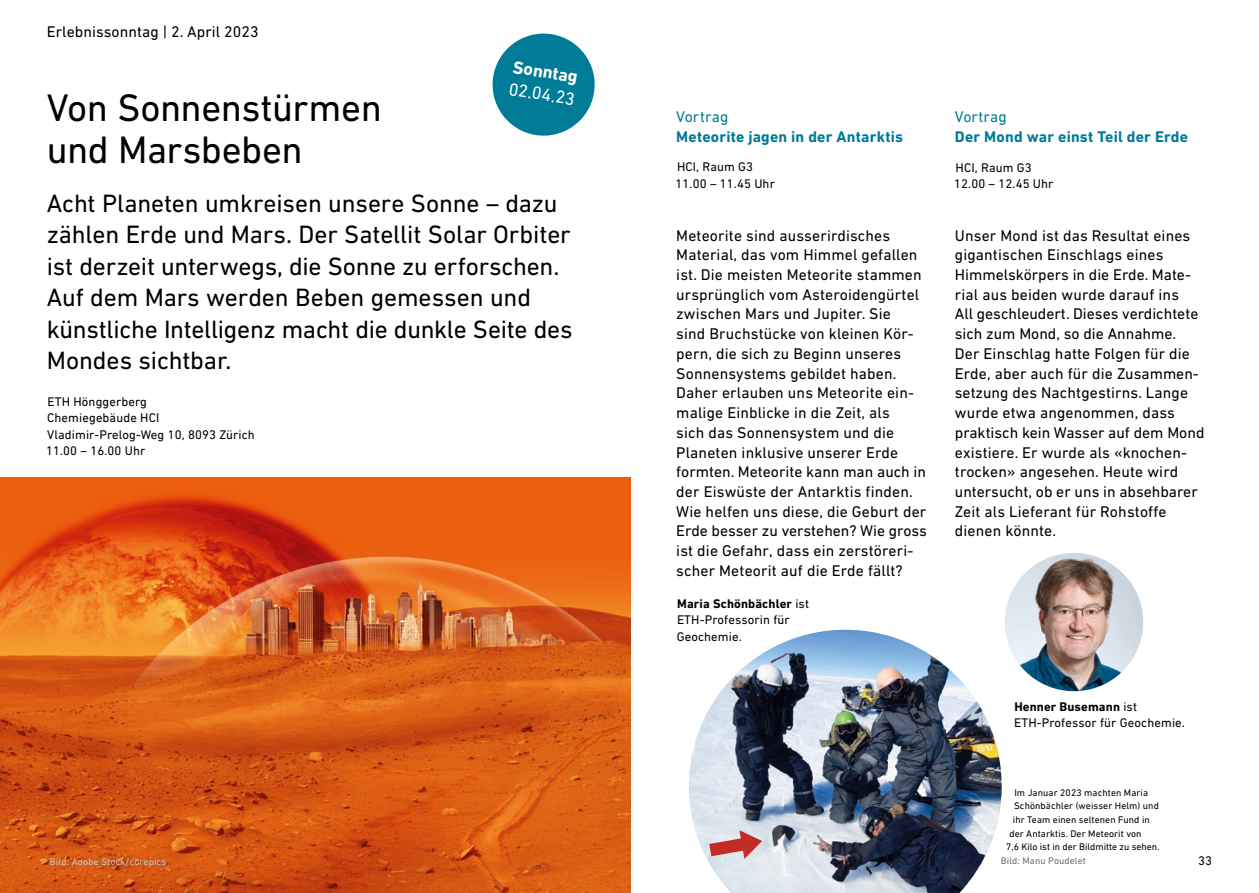
<style>
.page{position:relative;width:1259px;height:893px;background:#fff}
.page>*{position:absolute;margin:0;border:0;box-sizing:border-box;transform-origin:0 0}
.t1{font:39px/42px "DIN Next W1 G";letter-spacing:-.015em;color:#000}
.t2{font:25.5px/31.5px "DIN Next W1 G";letter-spacing:-.005em;color:#000}
.t3{font:18px "DIN Next W1 G";color:#fff}
.t4{font:700 18px "DIN Next W1 G";color:#fff}
.t5{font:15.75px/19.6px "DIN Next W1 G";letter-spacing:.01em;color:#000}
.t6{font:700 15.75px "DIN Next W1 G";letter-spacing:.01em;color:#007b98}
.t7{font:15.75px "DIN Next W1 G";letter-spacing:.005em;color:#007b98}
.t8{font:12.75px/16.5px "DIN Next W1 G";letter-spacing:.01em;color:#000}
.t9{font:9.75px "DIN Next W1 G";letter-spacing:.01em;color:#000}
.t10{font:9.75px "DIN Next W1 G";letter-spacing:.015em;color:#c5c6c6}
.t11{font:9.75px "DIN Next W1 G";letter-spacing:.01em;color:#6e6e6e}
.s1{font-weight:700}
</style>
<div class="page">
<img style="left:0;top:477px;width:630px;height:416px">
<svg style="left:492px;top:33px;width:103px;height:103px"></svg>
<img style="left:1005px;top:553px;width:138px;height:138px;border-radius:69px">
<img style="left:689px;top:630px;width:312px;height:263px">
<svg style="left:709px;top:830px;width:53px;height:29px;background:#d19193"></svg>
<p class="t5" style="left:47px;top:22px;width:213px">Erlebnissonntag | 2. April 2023</p>
<p class="t4" style="left:515px;top:56px;width:67px;rotate:9deg">Sonntag</p>
<p class="t3" style="left:511px;top:78px;width:68px;rotate:9deg">02.04.23</p>
<h1 class="t1" style="left:47px;top:86px;width:337px">Von Sonnenstürmen und Marsbeben</h1>
<p class="t2" style="left:47px;top:187px;width:527px">Acht Planeten umkreisen unsere Sonne – dazu zählen Erde und Mars. Der Satellit Solar Orbiter ist derzeit unterwegs, die Sonne zu erforschen.<br>Auf dem Mars werden Beben gemessen und künstliche Intelligenz macht die dunkle Seite des Mondes sichtbar.</p>
<p class="t8" style="left:46px;top:393px;width:210px">ETH Hönggerberg<br>Chemiegebäude HCI<br>Vladimir-Prelog-Weg 10, 8093 Zürich<br>11.00 – 16.00 Uhr</p>
<p class="t10" style="left:50px;top:856px;width:118px">Bild: Adobe Stock/corepics</p>
<p class="t7" style="left:676px;top:108px;width:54px">Vortrag</p>
<p class="t6" style="left:676px;top:127px;width:228px">Meteorite jagen in der Antarktis</p>
<p class="t8" style="left:675px;top:158px;width:101px">HCI, Raum G3<br>11.00 – 11.45 Uhr</p>
<p class="t5" style="left:676px;top:225px;width:252px">Meteorite sind ausserirdisches Material, das vom Himmel gefallen ist. Die meisten Meteorite stammen ursprünglich vom Asteroidengürtel zwischen Mars und Jupiter. Sie<br>sind Bruchstücke von kleinen Kör&shy;pern, die sich zu Beginn unseres Sonnensystems gebildet haben.<br>Daher erlauben uns Meteorite ein&shy;malige Einblicke in die Zeit, als<br>sich das Sonnensystem und die Planeten inklusive unserer Erde formten. Meteorite kann man auch in der Eiswüste der Antarktis finden.<br>Wie helfen uns diese, die Geburt der Erde besser zu verstehen? Wie gross ist die Gefahr, dass ein zerstöreri&shy;scher Meteorit auf die Erde fällt?</p>
<p class="t8" style="left:676px;top:595px;width:134px"><span class="s1">Maria Schönbächler</span> ist<br>ETH-Professorin für<br>Geochemie.</p>
<p class="t7" style="left:955px;top:108px;width:54px">Vortrag</p>
<p class="t6" style="left:955px;top:127px;width:235px">Der Mond war einst Teil der Erde</p>
<p class="t8" style="left:954px;top:159px;width:101px">HCI, Raum G3<br>12.00 – 12.45 Uhr</p>
<p class="t5" style="left:955px;top:225px;width:251px">Unser Mond ist das Resultat eines gigantischen Einschlags eines<br>Himmelskörpers in die Erde. Mate&shy;rial aus beiden wurde darauf ins<br>All geschleudert. Dieses verdichtete sich zum Mond, so die Annahme.<br>Der Einschlag hatte Folgen für die<br>Erde, aber auch für die Zusammen&shy;setzung des Nachtgestirns. Lange wurde etwa angenommen, dass praktisch kein Wasser auf dem Mond existiere. Er wurde als «knochen&shy;trocken» angesehen. Heute wird untersucht, ob er uns in absehbarer<br>Zeit als Lieferant für Rohstoffe dienen könnte.</p>
<p class="t8" style="left:1014px;top:698px;width:172px"><span class="s1">Henner Busemann</span> ist<br>ETH-Professor für Geochemie.</p>
<p class="t9" style="left:1014px;top:787px;width:135px">Im Januar 2023 machten Maria</p>
<p class="t9" style="left:1014px;top:800px;width:146px">Schönbächler (weisser Helm) und</p>
<p class="t9" style="left:1013px;top:814px;width:138px">ihr Team einen seltenen Fund in</p>
<p class="t9" style="left:1009px;top:827px;width:134px">der Antarktis. Der Meteorit von</p>
<p class="t9" style="left:1006px;top:841px;width:155px">7,6 Kilo ist in der Bildmitte zu sehen.</p>
<p class="t11" style="left:1001px;top:854px;width:87px">Bild: Manu Poudelet</p>
<p class="t8" style="left:1198px;top:852px;width:16px">33</p>
</div>
